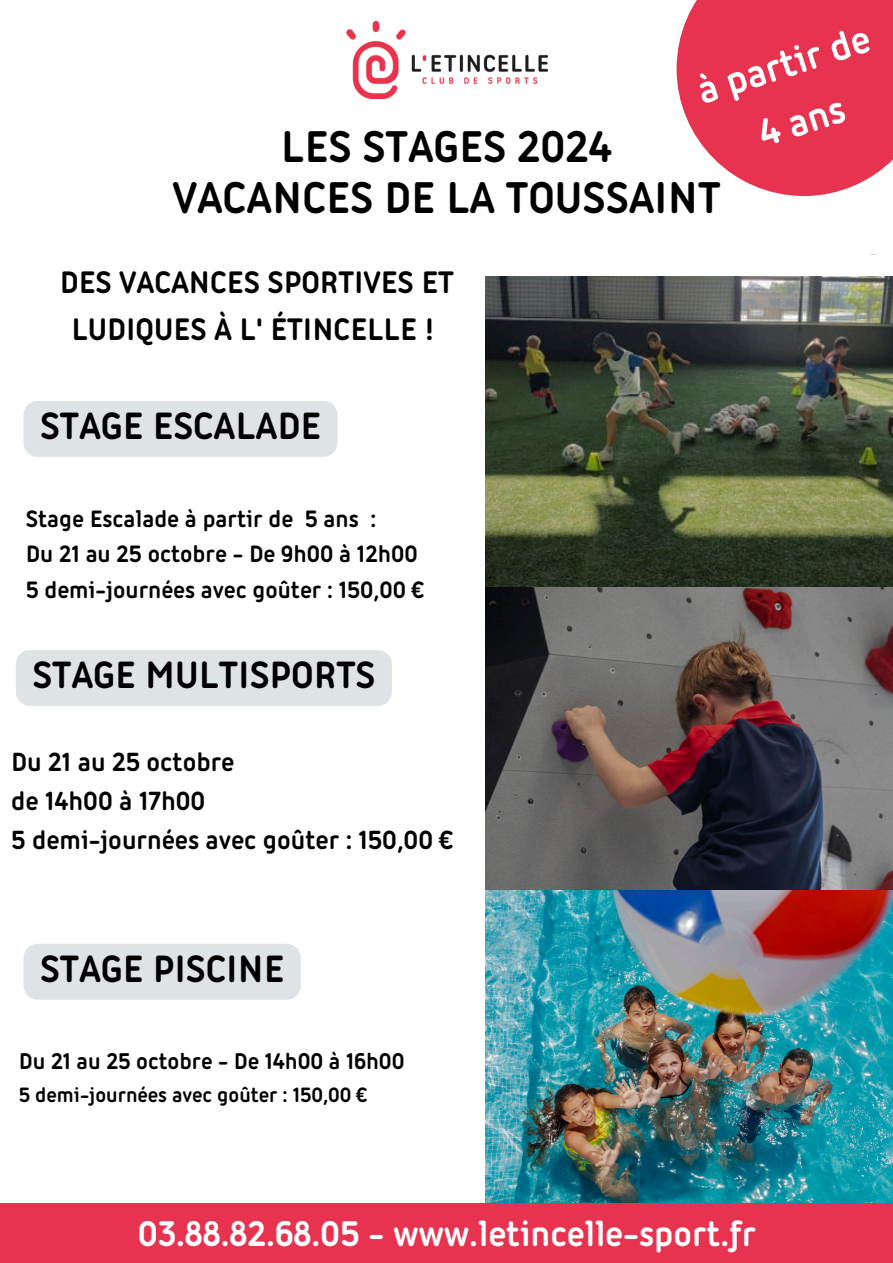
<style>
.page{position:relative;width:893px;height:1263px;background:#fff}
.page>*{position:absolute;margin:0;border:0;box-sizing:border-box;transform-origin:0 0}
.t1{font:700 48.22px/50.6px "Iconic";color:#000;text-align:center}
.t2{font:700 42.45px/59.4px "Iconic";color:#fff;text-align:center}
.t3{font:700 41.25px "Iconic";color:#000}
.t4{font:700 38.7px "Iconic";color:#fff}
.t5{font:700 33.75px/46.7px "Iconic";color:#000;text-align:center}
.t6{font:700 28.5px/39.4px "Iconic";color:#000}
.t7{font:700 25.72px/35.5px "Iconic";color:#000}
.t8{font:700 24.75px "Iconic";color:#000}
.t9{font:700 22.5px "Iconic";color:#000}
</style>
<div class="page">
<div style="left:0;top:1203px;width:893px;height:60px;background:#e73350"></div>
<svg style="left:676px;top:0;width:217px;height:196px;background:#e94b64"></svg>
<img style="left:346px;top:22px;width:201px;height:77px">
<div style="left:16px;top:650px;width:376px;height:56px;background:#dee3e5"></div>
<div style="left:24px;top:944px;width:277px;height:56px;background:#dee3e5;border-radius:14px"></div>
<div style="left:24px;top:401px;width:313px;height:56px;background:#dee3e5;border-radius:14px"></div>
<img style="left:485px;top:604px;width:408px;height:598px">
<img style="left:485px;top:276px;width:408px;height:328px">
<h3 class="t2" style="left:690px;top:66px;width:181px;rotate:-18deg">à partir de<br>4 ans</h3>
<p class="t1" style="left:173px;top:125px;width:549px">LES STAGES 2024<br>VACANCES DE LA TOUSSAINT</p>
<p class="t5" style="left:60px;top:261px;width:396px">DES VACANCES SPORTIVES ET<br>LUDIQUES À L' ÉTINCELLE !</p>
<p class="t3" style="left:40px;top:409px;width:282px">STAGE ESCALADE</p>
<h2 class="t7" style="left:26px;top:502px;width:400px">Stage Escalade à partir de 5 ans :<br>Du 21 au 25 octobre - De 9h00 à 12h00<br>5 demi-journées avec goûter : 150,00 €</h2>
<h1 class="t3" style="left:32px;top:658px;width:344px">STAGE MULTISPORTS</h1>
<h2 class="t6" style="left:11px;top:743px;width:444px">Du 21 au 25 octobre<br>de 14h00 à 17h00<br>5 demi-journées avec goûter : 150,00 €</h2>
<h4 class="t3" style="left:40px;top:952px;width:246px">STAGE PISCINE</h4>
<h5 class="t8" style="left:19px;top:1051px;width:387px">Du 21 au 25 octobre - De 14h00 à 16h00</h5>
<p class="t9" style="left:19px;top:1085px;width:350px">5 demi-journées avec goûter : 150,00 €</p>
<p class="t4" style="left:138px;top:1217px;width:619px">03.88.82.68.05 - www.letincelle-sport.fr</p>
</div>
